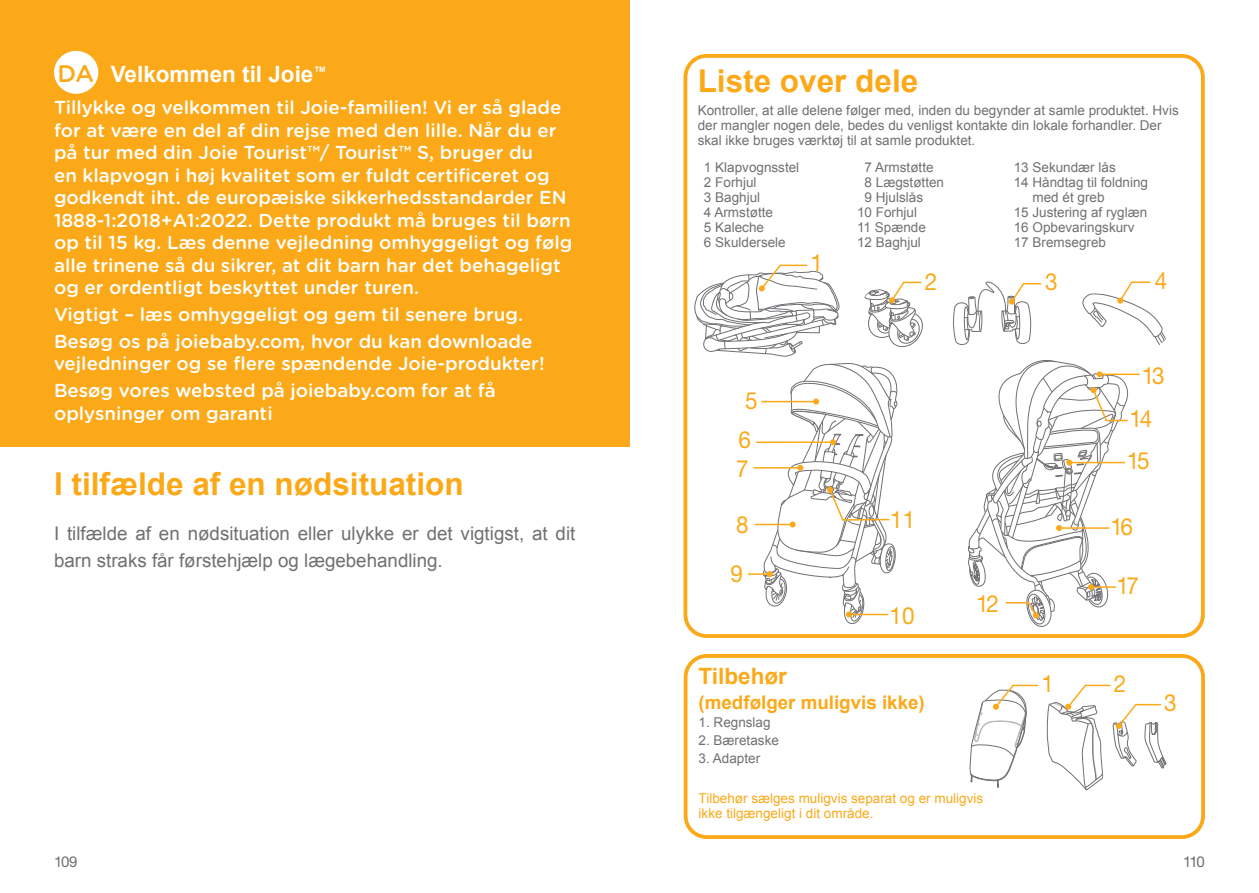
<style>
.page{position:relative;width:1259px;height:893px;background:#fff}
.page>*{position:absolute;margin:0;border:0;box-sizing:border-box;transform-origin:0 0}
.t1{font:700 31.5px "Arial";color:#fba918}
.t2{font:23.7px/44px "Helvetica Neue LT Std";letter-spacing:-.1em;color:#fba918;scale:.95 1}
.t3{font:700 22.5px "Arial";color:#fff}
.t4{font:700 22.5px "Arial";color:#fba918}
.t5{font:500 18.75px/22.5px "Gotham Rounded";color:#fff}
.t6{font:18.75px/27px "Arial";color:#716f73}
.t7{font:700 18.75px "Arial";color:#fba918}
.t8{font:15px "Helvetica Neue LT Std";letter-spacing:-.085em;color:#716f73}
.t9{font:13.5px/15px "Arial";color:#716f73}
.t10{font:13.5px/15px "Arial";color:#fba918}
.s1{font-family:"Gotham Rounded";font-weight:500;font-size:24px;color:#fba918}
</style>
<div class="page">
<div style="left:683px;top:54px;width:521px;height:584px;border:4px solid #fba918;border-radius:21px"></div>
<div style="left:683px;top:654px;width:522px;height:185px;border:4px solid #fba918;border-radius:21px"></div>
<div style="left:0;top:0;width:629px;height:447px;background:#fba918"></div>
<div style="left:54px;top:51px;width:44px;height:43px;background:#fff;border-radius:50%"></div>
<svg style="left:694px;top:264px;width:145px;height:92px"></svg>
<svg style="left:864px;top:281px;width:59px;height:67px"></svg>
<svg style="left:1082px;top:281px;width:84px;height:64px"></svg>
<hr style="left:1099px;top:374px;width:40px;height:1px;background:#fba918">
<svg style="left:967px;top:360px;width:162px;height:267px"></svg>
<svg style="left:953px;top:281px;width:89px;height:64px"></svg>
<hr style="left:761px;top:401px;width:55px;height:1px;background:#fba918">
<hr style="left:756px;top:441px;width:77px;height:2px;background:#fba918">
<hr style="left:753px;top:467px;width:47px;height:2px;background:#fba918">
<hr style="left:754px;top:524px;width:38px;height:1px;background:#fba918">
<hr style="left:748px;top:573px;width:21px;height:2px;background:#fba918">
<svg style="left:762px;top:363px;width:136px;height:261px"></svg>
<svg style="left:970px;top:684px;width:69px;height:103px"></svg>
<svg style="left:1046px;top:684px;width:120px;height:107px"></svg>
<p class="t3" style="left:58px;top:59px;width:270px"><span class="s1">DA</span> Velkommen til Joie<sup>™</sup></p>
<p class="t5" style="left:54px;top:96px;width:520px">Tillykke og velkommen til Joie-familien! Vi er så glade for at være en del af din rejse med den lille. Når du er på tur med din Joie Tourist™/ Tourist™ S, bruger du<br>en klapvogn i høj kvalitet som er fuldt certificeret og godkendt iht. de europæiske sikkerhedsstandarder EN 1888-1:2018+A1:2022. Dette produkt må bruges til børn op til 15 kg. Læs denne vejledning omhyggeligt og følg alle trinene så du sikrer, at dit barn har det behageligt og er ordentligt beskyttet under turen.</p>
<p class="t5" style="left:54px;top:300px;width:480px;line-height:26.7px">Vigtigt – læs omhyggeligt og gem til senere brug.<br>Besøg os på joiebaby.com, hvor du kan downloade</p>
<p class="t5" style="left:54px;top:350px;width:492px;line-height:26.7px">vejledninger og se flere spændende Joie-produkter!<br>Besøg vores websted på joiebaby.com for at få</p>
<p class="t5" style="left:54px;top:401px;width:220px">oplysninger om garanti</p>
<h1 class="t1" style="left:54px;top:464px;width:411px">I tilfælde af en nødsituation</h1>
<p class="t6" style="left:54px;top:520px;width:523px">I tilfælde af en nødsituation eller ulykke er det vigtigst, at dit barn straks får førstehjælp og lægebehandling.</p>
<h1 class="t1" style="left:697px;top:60px;width:222px">Liste over dele</h1>
<p class="t9" style="left:697px;top:103px;width:482px">Kontroller, at alle delene følger med, inden du begynder at samle produktet. Hvis der mangler nogen dele, bedes du venligst kontakte din lokale forhandler. Der skal ikke bruges værktøj til at samle produktet.</p>
<p class="t9" style="left:704px;top:160px;width:97px">1 Klapvognsstel<br>2 Forhjul<br>3 Baghjul<br>4 Armstøtte<br>5 Kaleche<br>6 Skuldersele</p>
<p class="t9" style="left:864px;top:160px;width:71px">7 Armstøtte</p>
<p class="t9" style="left:1013px;top:160px;width:104px">13 Sekundær lås</p>
<p class="t9" style="left:1013px;top:175px;width:136px">14 Håndtag til foldning</p>
<p class="t9" style="left:1032px;top:190px;width:74px">med ét greb</p>
<p class="t9" style="left:1013px;top:205px;width:135px">15 Justering af ryglæn</p>
<p class="t9" style="left:1013px;top:220px;width:122px">16 Opbevaringskurv</p>
<p class="t9" style="left:1013px;top:235px;width:94px">17 Bremsegreb</p>
<p class="t9" style="left:864px;top:175px;width:81px">8 Lægstøtten</p>
<p class="t9" style="left:864px;top:190px;width:60px">9 Hjulslås</p>
<p class="t9" style="left:857px;top:205px;width:62px">10 Forhjul</p>
<p class="t9" style="left:857px;top:220px;width:70px">11 Spænde</p>
<p class="t9" style="left:857px;top:235px;width:65px">12 Baghjul</p>
<p class="t2" style="left:738px;top:380px;width:22px;line-height:39.5px">5<br>6</p>
<p class="t2" style="left:736px;top:446px;width:15px">7</p>
<p class="t2" style="left:730px;top:500px;width:21px;line-height:49.3px">8<br>9</p>
<p class="t2" style="left:810px;top:241px;width:15px">1</p>
<p class="t2" style="left:925px;top:259px;width:15px">2</p>
<p class="t2" style="left:1154px;top:259px;width:15px">4</p>
<p class="t2" style="left:1045px;top:259px;width:15px">3</p>
<p class="t2" style="left:890px;top:497px;width:28px">11</p>
<p class="t2" style="left:889px;top:593px;width:28px">10</p>
<p class="t2" style="left:976px;top:582px;width:25px">12</p>
<p class="t2" style="left:1129px;top:353px;width:38px;text-align:center">13<br>14</p>
<p class="t2" style="left:1126px;top:439px;width:25px">15</p>
<p class="t2" style="left:1110px;top:504px;width:25px">16</p>
<p class="t2" style="left:1116px;top:564px;width:25px">17</p>
<p class="t4" style="left:698px;top:661px;width:90px">Tilbehør</p>
<p class="t7" style="left:698px;top:690px;width:228px">(medfølger muligvis ikke)</p>
<p class="t9" style="left:698px;top:715px;width:74px">1. Regnslag</p>
<p class="t9" style="left:698px;top:733px;width:82px">2. Bæretaske</p>
<p class="t9" style="left:698px;top:751px;width:63px">3. Adapter</p>
<p class="t10" style="left:698px;top:790px;width:286px">Tilbehør sælges muligvis separat og er muligvis ikke tilgængeligt i dit område.</p>
<p class="t2" style="left:1041px;top:661px;width:15px">1</p>
<p class="t2" style="left:1113px;top:661px;width:15px">2</p>
<p class="t2" style="left:1164px;top:681px;width:15px">3</p>
<p class="t8" style="left:54px;top:852px;width:25px">109</p>
<p class="t8" style="left:1183px;top:852px;width:23px">110</p>
</div>
